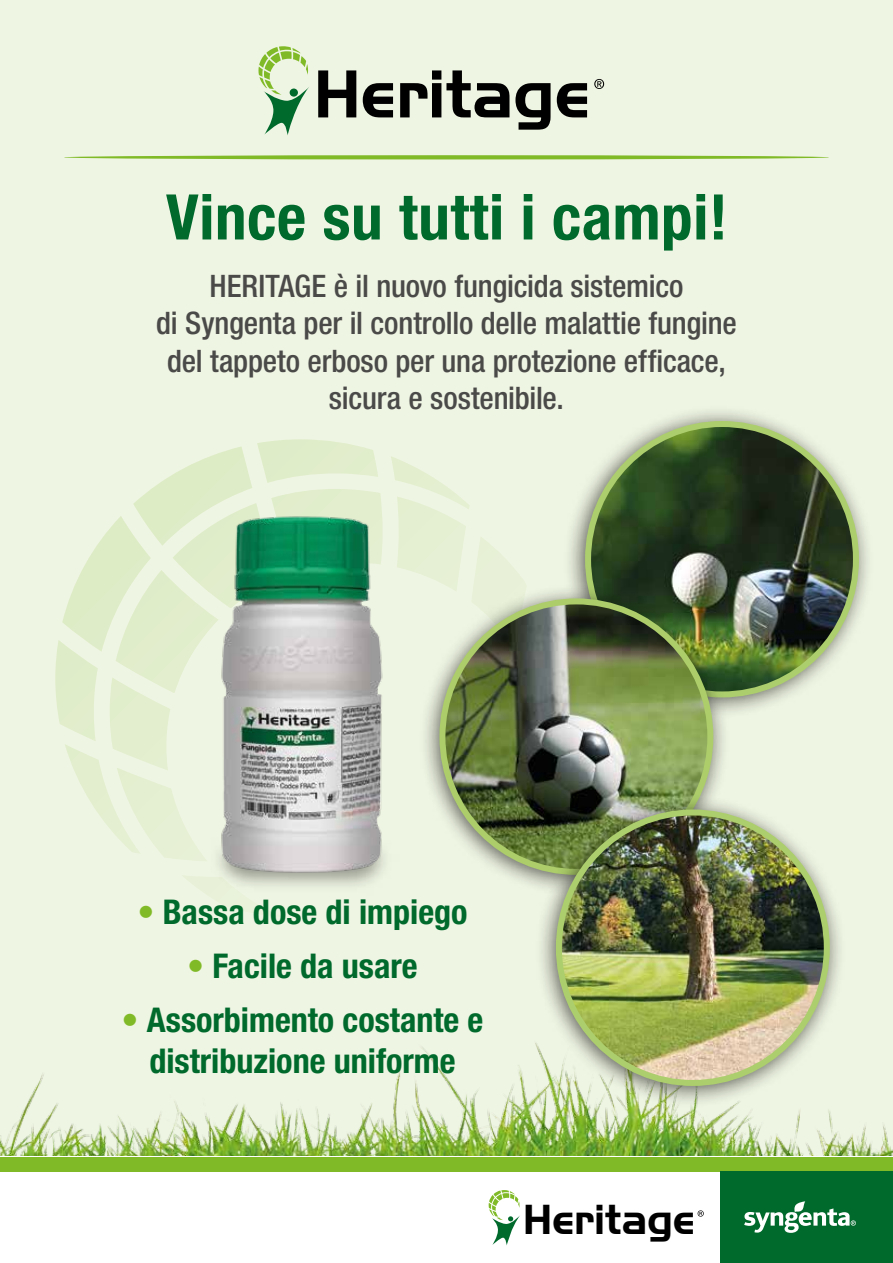
<style>
.page{position:relative;width:893px;height:1263px;background:#eff5e3}
.page>*{position:absolute;margin:0;border:0;box-sizing:border-box;transform-origin:0 0}
.t1{font:700 condensed 63px "Helvetica Neue LT Std";letter-spacing:.01em;color:#00692c}
.t2{font:58.65px "Syngenta Handel Gothic Latin";letter-spacing:-.01em;color:#000}
.t3{font:36.6px "Syngenta Handel Gothic Latin";letter-spacing:-.01em;color:#000}
.t4{font:700 condensed 34.2px/41px "Helvetica Neue LT Std";color:#00692c;text-align:center}
.t5{font:500 condensed 31.05px/37.2px "Helvetica Neue LT Std";letter-spacing:-.005em;color:#4a4a49;text-align:center}
.s1{color:#80ba27}
</style>
<div class="page">
<img style="left:0;top:1047px;width:892px;height:110px">
<hr style="left:892px;top:0;width:1px;height:1263px;background:#00692c">
<svg style="left:391px;top:456px;width:132px;height:128px"></svg>
<svg style="left:55px;top:439px;width:326px;height:420px"></svg>
<div style="left:0;top:1157px;width:893px;height:106px;background:#fff"></div>
<div style="left:0;top:1157px;width:893px;height:14px;background:#80ba27"></div>
<svg style="left:892px;top:1016px;width:1px;height:15px"></svg>
<div style="left:721px;top:1171px;width:172px;height:92px;background:#00692c"></div>
<svg style="left:744px;top:1201px;width:112px;height:32px"></svg>
<svg style="left:489px;top:1190px;width:31px;height:55px"></svg>
<svg style="left:698px;top:1210px;width:6px;height:6px"></svg>
<svg style="left:258px;top:46px;width:51px;height:89px"></svg>
<svg style="left:594px;top:79px;width:10px;height:10px"></svg>
<svg style="left:64px;top:155px;width:765px;height:4px;background:#8bbf39"></svg>
<div style="left:563px;top:405px;width:311px;height:314px;background:#000;opacity:.6"></div>
<img style="left:588px;top:424px;width:268px;height:269px">
<div style="left:419px;top:584px;width:311px;height:313px;background:#000;opacity:.6"></div>
<img style="left:442px;top:601px;width:268px;height:271px">
<div style="left:535px;top:794px;width:311px;height:314px;background:#000;opacity:.6"></div>
<img style="left:559px;top:812px;width:268px;height:271px">
<div style="left:556px;top:809px;width:274px;height:277px;border:6px solid #adce6d;border-radius:50%"></div>
<img style="left:176px;top:811px;width:247px;height:86px">
<img style="left:216px;top:500px;width:173px;height:387px">
<h2 class="t2" style="left:313px;top:51px;width:278px">Heritage</h2>
<h1 class="t1" style="left:166px;top:179px;width:563px">Vince su tutti i campi!</h1>
<p class="t5" style="left:156px;top:267px;width:582px">HERITAGE è il nuovo fungicida sistemico<br>di Syngenta per il controllo delle malattie fungine del tappeto erboso per una protezione efficace, sicura e sostenibile.</p>
<p class="t4" style="left:137px;top:891px;width:332px"><span class="s1">•</span> Bassa dose di impiego</p>
<p class="t4" style="left:187px;top:945px;width:232px"><span class="s1">•</span> Facile da usare</p>
<p class="t4" style="left:122px;top:998px;width:363px"><span class="s1">•</span> Assorbimento costante e distribuzione uniforme</p>
<p class="t3" style="left:523px;top:1193px;width:174px">Heritage</p>
</div>
